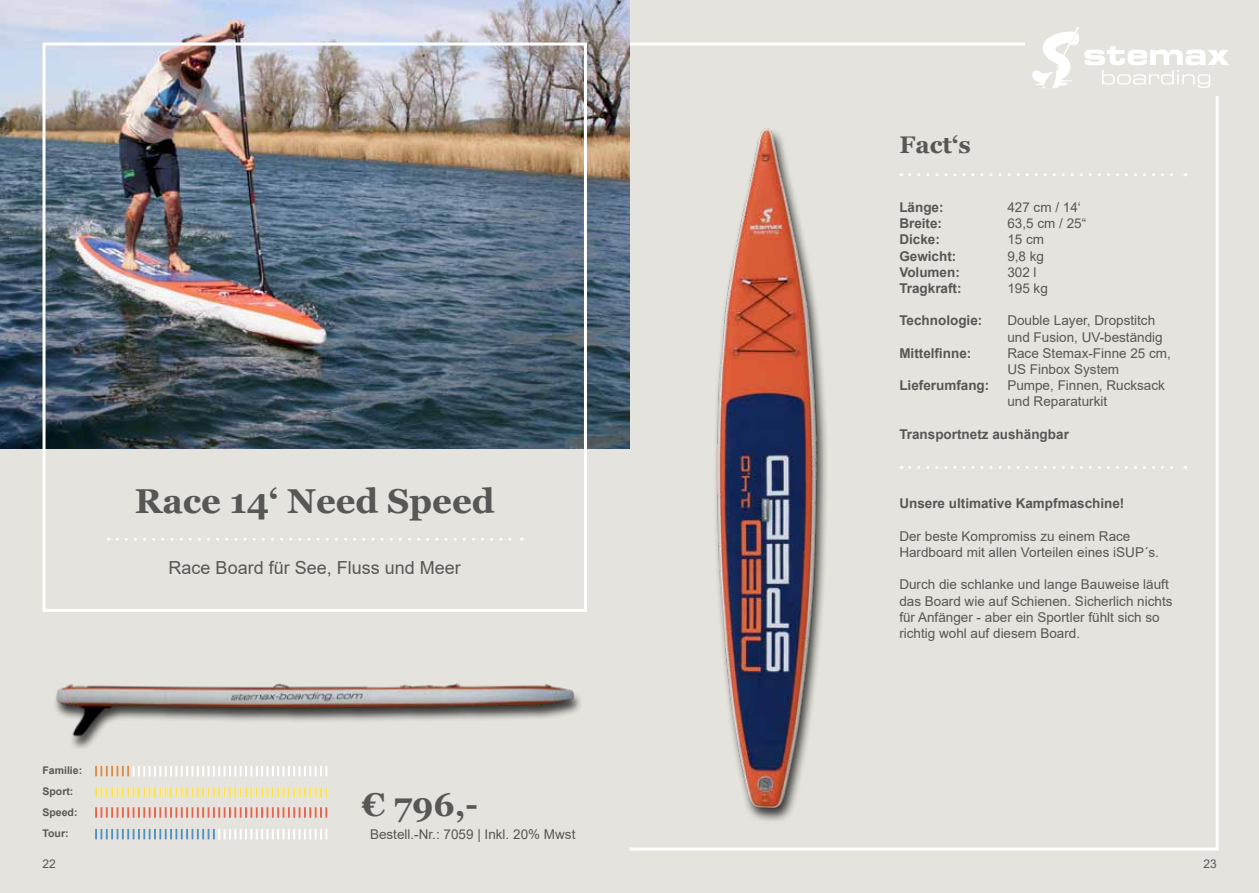
<style>
.page{position:relative;width:1259px;height:893px;background:#e4e3dd}
.page>*{position:absolute;margin:0;border:0;box-sizing:border-box;transform-origin:0 0}
.t1{font:700 34.5px "Georgia";color:#575756}
.t2{font:700 33px "Georgia";color:#575756}
.t3{font:700 24px "Georgia";color:#575756}
.t4{font:18px "Arial";color:#575756}
.t5{font:13.5px/16.2px "Arial";color:#575756}
.t6{font:700 13.5px "Arial";color:#575756}
.t7{font:12px "Arial";color:#575756}
.t8{font:700 10.5px/21px "Arial";color:#575756}
</style>
<div class="page">
<div style="left:628px;top:43px;width:590px;height:807px;border:3px solid #fff"></div>
<svg style="left:95px;top:772px;width:232px;height:4px"></svg>
<svg style="left:95px;top:807px;width:232px;height:11px"></svg>
<svg style="left:95px;top:829px;width:232px;height:10px"></svg>
<div style="left:1025px;top:27px;width:204px;height:69px;background:#e4e3dd"></div>
<svg style="left:1032px;top:27px;width:197px;height:61px"></svg>
<svg style="left:117px;top:538px;width:405px;height:3px"></svg>
<svg style="left:909px;top:173px;width:276px;height:3px"></svg>
<svg style="left:909px;top:466px;width:276px;height:3px"></svg>
<svg style="left:95px;top:787px;width:232px;height:11px"></svg>
<img style="left:0;top:0;width:629px;height:448px">
<div style="left:43px;top:43px;width:544px;height:569px;border:3px solid #fff"></div>
<img style="left:715px;top:128px;width:112px;height:691px">
<img style="left:55px;top:683px;width:521px;height:89px">
<h3 class="t3" style="left:899px;top:129px;width:73px">Fact‘s</h3>
<h1 class="t1" style="left:135px;top:479px;width:361px">Race 14‘ Need Speed</h1>
<h3 class="t4" style="left:169px;top:555px;width:294px">Race Board für See, Fluss und Meer</h3>
<p class="t8" style="left:43px;top:760px;width:41px">Familie:<br>Sport:<br>Speed:<br>Tour:</p>
<h2 class="t2" style="left:362px;top:784px;width:118px">€ 796,-</h2>
<p class="t5" style="left:370px;top:826px;width:207px">Bestell.-Nr.: 7059 | Inkl. 20% Mwst</p>
<p class="t6" style="left:899px;top:198px;width:46px">Länge:</p>
<p class="t5" style="left:1007px;top:199px;width:75px">427 cm / 14‘</p>
<p class="t6" style="left:899px;top:214px;width:44px">Breite:</p>
<p class="t5" style="left:1007px;top:215px;width:80px">63,5 cm / 25“</p>
<p class="t6" style="left:899px;top:230px;width:42px">Dicke:</p>
<p class="t5" style="left:1007px;top:231px;width:38px">15 cm</p>
<p class="t6" style="left:899px;top:246px;width:59px">Gewicht:</p>
<p class="t5" style="left:1007px;top:248px;width:38px">9,8 kg</p>
<p class="t6" style="left:899px;top:263px;width:62px">Volumen:</p>
<p class="t5" style="left:1007px;top:264px;width:31px">302 l</p>
<p class="t6" style="left:899px;top:279px;width:64px">Tragkraft:</p>
<p class="t5" style="left:1007px;top:280px;width:42px">195 kg</p>
<p class="t6" style="left:899px;top:311px;width:85px">Technologie:</p>
<p class="t5" style="left:1007px;top:312px;width:157px">Double Layer, Dropstitch und Fusion, UV-beständig</p>
<p class="t6" style="left:899px;top:344px;width:73px">Mittelfinne:</p>
<p class="t5" style="left:1007px;top:345px;width:165px">Race Stemax-Finne 25 cm,<br>US Finbox System</p>
<p class="t6" style="left:899px;top:376px;width:92px">Lieferumfang:</p>
<p class="t5" style="left:1007px;top:377px;width:159px">Pumpe, Finnen, Rucksack und Reparaturkit</p>
<p class="t6" style="left:899px;top:425px;width:171px">Transportnetz aushängbar</p>
<p class="t6" style="left:899px;top:494px;width:227px">Unsere ultimative Kampfmaschine!</p>
<p class="t5" style="left:899px;top:528px;width:261px">Der beste Kompromiss zu einem Race<br>Hardboard mit allen Vorteilen eines iSUP´s.</p>
<p class="t5" style="left:899px;top:576px;width:275px">Durch die schlanke und lange Bauweise läuft das Board wie auf Schienen. Sicherlich nichts für Anfänger - aber ein Sportler fühlt sich so richtig wohl auf diesem Board.</p>
<p class="t7" style="left:43px;top:855px;width:15px">22</p>
<p class="t7" style="left:1203px;top:855px;width:15px">23</p>
</div>
